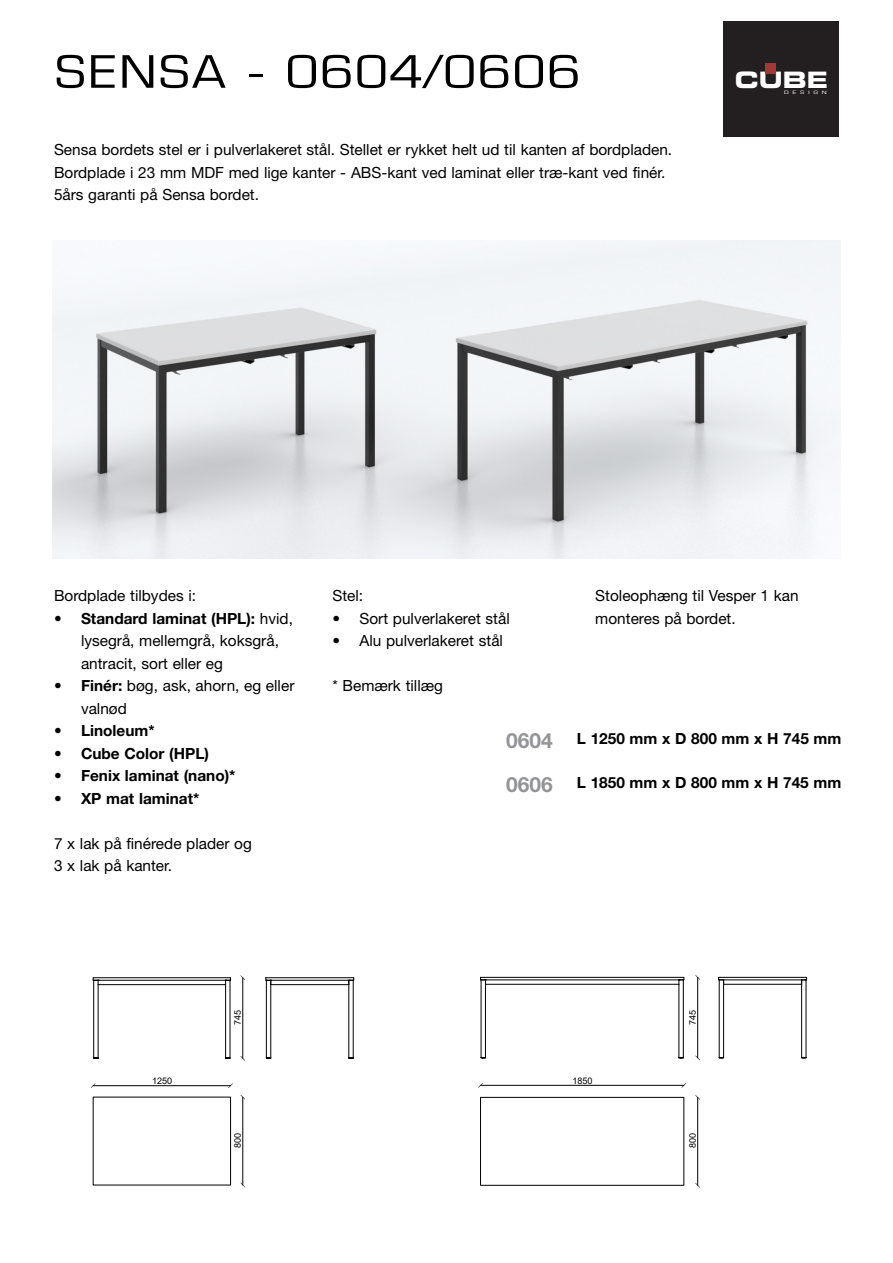
<style>
.page{position:relative;width:893px;height:1263px;background:#fff}
.page>*{position:absolute;margin:0;border:0;box-sizing:border-box;transform-origin:0 0}
.Normal{font:condensed 45px "Eurostile LT Std";letter-spacing:.015em;color:#000;scale:1.35 1}
.t1{font:22.65px "Eurostile LT Std Bold Ex 2";color:#fff}
.Normal-2{font:700 21px "Helvetica Neue LT Std";color:#939598}
.Normal-3{font:15.3px/22.5px "Helvetica Neue LT Std";color:#000}
.Normal-4{font:700 15.3px "Helvetica Neue LT Std";color:#000}
.t2{font:9px "Arial";color:#000}
.t3{font:condensed 4.65px "Eurostile LT Std";letter-spacing:.47em;color:#fff;scale:1.69 1}
.s1{font-weight:700}
</style>
<div class="page">
<img style="left:53px;top:240px;width:787px;height:318px">
<div style="left:724px;top:22px;width:115px;height:115px;background:#231f20"></div>
<svg style="left:765px;top:63px;width:11px;height:11px"></svg>
<hr style="left:243px;top:978px;width:1px;height:80px;background:#000001">
<svg style="left:240px;top:1056px;width:5px;height:5px"></svg>
<svg style="left:240px;top:975px;width:5px;height:5px"></svg>
<hr style="left:243px;top:1097px;width:1px;height:88px;background:#000001">
<hr style="left:93px;top:1085px;width:138px;height:1px;background:#000001">
<svg style="left:228px;top:1083px;width:5px;height:5px"></svg>
<svg style="left:91px;top:1083px;width:5px;height:5px"></svg>
<hr style="left:93px;top:977px;width:137px;height:1px;background:#000001">
<hr style="left:230px;top:980px;width:1px;height:78px;background:#000001">
<hr style="left:93px;top:980px;width:1px;height:78px;background:#000001">
<hr style="left:93px;top:980px;width:137px;height:1px;background:#000001">
<svg style="left:225px;top:977px;width:6px;height:8px"></svg>
<hr style="left:225px;top:985px;width:1px;height:73px;background:#000001">
<svg style="left:92px;top:977px;width:7px;height:8px"></svg>
<hr style="left:98px;top:985px;width:1px;height:73px;background:#000001">
<hr style="left:98px;top:984px;width:128px;height:1px;background:#000001">
<hr style="left:266px;top:977px;width:88px;height:1px;background:#000001">
<hr style="left:271px;top:984px;width:78px;height:1px;background:#000001">
<hr style="left:270px;top:980px;width:1px;height:78px;background:#000001">
<hr style="left:266px;top:980px;width:1px;height:78px;background:#000001">
<hr style="left:348px;top:980px;width:1px;height:78px;background:#000001">
<hr style="left:353px;top:980px;width:1px;height:78px;background:#000001">
<svg style="left:265px;top:977px;width:7px;height:9px"></svg>
<hr style="left:271px;top:980px;width:78px;height:1px;background:#000001">
<svg style="left:348px;top:977px;width:7px;height:8px"></svg>
<svg style="left:265px;top:1057px;width:7px;height:2px"></svg>
<hr style="left:697px;top:977px;width:1px;height:81px;background:#000001">
<svg style="left:695px;top:1055px;width:5px;height:5px"></svg>
<svg style="left:695px;top:975px;width:5px;height:5px"></svg>
<hr style="left:480px;top:1085px;width:204px;height:1px;background:#000001">
<svg style="left:681px;top:1083px;width:5px;height:5px"></svg>
<svg style="left:478px;top:1083px;width:5px;height:5px"></svg>
<hr style="left:697px;top:1097px;width:1px;height:88px;background:#000001">
<svg style="left:695px;top:1095px;width:5px;height:5px"></svg>
<svg style="left:695px;top:1183px;width:5px;height:5px"></svg>
<div style="left:480px;top:1097px;width:204px;height:89px;border:1px solid #000001"></div>
<hr style="left:801px;top:980px;width:1px;height:77px;background:#000001">
<hr style="left:806px;top:980px;width:1px;height:77px;background:#000001">
<hr style="left:724px;top:984px;width:78px;height:1px;background:#000001">
<hr style="left:723px;top:984px;width:1px;height:73px;background:#000001">
<hr style="left:719px;top:980px;width:1px;height:77px;background:#000001">
<hr style="left:719px;top:977px;width:87px;height:1px;background:#000001">
<svg style="left:718px;top:976px;width:6px;height:9px"></svg>
<svg style="left:800px;top:976px;width:7px;height:9px"></svg>
<hr style="left:724px;top:979px;width:78px;height:1px;background:#000001">
<svg style="left:801px;top:1057px;width:6px;height:2px"></svg>
<svg style="left:718px;top:1056px;width:6px;height:3px"></svg>
<hr style="left:481px;top:979px;width:203px;height:1px;background:#000001">
<hr style="left:678px;top:984px;width:1px;height:73px;background:#000001">
<hr style="left:485px;top:984px;width:1px;height:73px;background:#000001">
<hr style="left:485px;top:984px;width:194px;height:1px;background:#000001">
<hr style="left:481px;top:977px;width:203px;height:1px;background:#000001">
<svg style="left:678px;top:976px;width:7px;height:8px"></svg>
<hr style="left:683px;top:980px;width:1px;height:77px;background:#000001">
<hr style="left:481px;top:980px;width:1px;height:77px;background:#000001">
<svg style="left:678px;top:1056px;width:6px;height:3px"></svg>
<svg style="left:480px;top:976px;width:6px;height:8px"></svg>
<svg style="left:480px;top:1056px;width:6px;height:3px"></svg>
<p class="Normal" style="left:54px;top:45px;width:392px">SENSA - 0604/0606</p>
<p class="Normal-3" style="left:54px;top:138px;width:620px">Sensa bordets stel er i pulverlakeret stål. Stellet er rykket helt ud til kanten af bordpladen.</p>
<p class="Normal-3" style="left:54px;top:161px;width:613px">Bordplade i 23 mm MDF med lige kanter - ABS-kant ved laminat eller træ-kant ved finér.</p>
<p class="Normal-3" style="left:54px;top:183px;width:207px">5års garanti på Sensa bordet.</p>
<p class="t1" style="left:735px;top:64px;width:95px">CUBE</p>
<p class="t3" style="left:784px;top:89px;width:27px">DESIGN</p>
<p class="Normal-3" style="left:54px;top:584px;width:144px">Bordplade tilbydes i:</p>
<p class="Normal-3" style="left:81px;top:607px;width:213px;text-indent:-27px"><span class="s1">• Standard laminat (HPL):</span> hvid, lysegrå, mellemgrå, koksgrå, antracit, sort eller eg</p>
<p class="Normal-3" style="left:81px;top:674px;width:215px;text-indent:-27px"><span class="s1">• Finér:</span> bøg, ask, ahorn, eg eller valnød</p>
<p class="Normal-4" style="left:54px;top:721px;width:102px">• Linoleum*</p>
<p class="Normal-4" style="left:54px;top:744px;width:157px">• Cube Color (HPL)</p>
<p class="Normal-4" style="left:54px;top:766px;width:183px">• Fenix laminat (nano)*</p>
<p class="Normal-4" style="left:54px;top:789px;width:147px">• XP mat laminat*</p>
<p class="Normal-3" style="left:54px;top:832px;width:199px">7 x lak på finérede plader og</p>
<p class="Normal-3" style="left:54px;top:854px;width:120px">3 x lak på kanter.</p>
<p class="Normal-3" style="left:332px;top:584px;width:32px">Stel:</p>
<p class="Normal-3" style="left:332px;top:607px;width:179px">• Sort pulverlakeret stål</p>
<p class="Normal-3" style="left:332px;top:629px;width:172px">• Alu pulverlakeret stål</p>
<p class="Normal-3" style="left:332px;top:674px;width:112px">* Bemærk tillæg</p>
<p class="Normal-3" style="left:595px;top:584px;width:205px">Stoleophæng til Vesper 1 kan monteres på bordet.</p>
<p class="Normal-2" style="left:506px;top:727px;width:48px">0604</p>
<p class="Normal-4" style="left:577px;top:729px;width:266px">L 1250 mm x D 800 mm x H 745 mm</p>
<p class="Normal-2" style="left:506px;top:772px;width:48px">0606</p>
<p class="Normal-4" style="left:577px;top:773px;width:266px">L 1850 mm x D 800 mm x H 745 mm</p>
<p class="t2" style="left:152px;top:1074px;width:22px">1250</p>
<p class="t2" style="left:232px;top:1025px;width:17px;rotate:-90deg">745</p>
<p class="t2" style="left:232px;top:1148px;width:17px;rotate:-90deg">800</p>
<p class="t2" style="left:572px;top:1074px;width:22px">1850</p>
<p class="t2" style="left:686px;top:1025px;width:17px;rotate:-90deg">745</p>
<p class="t2" style="left:686px;top:1148px;width:17px;rotate:-90deg">800</p>
</div>
